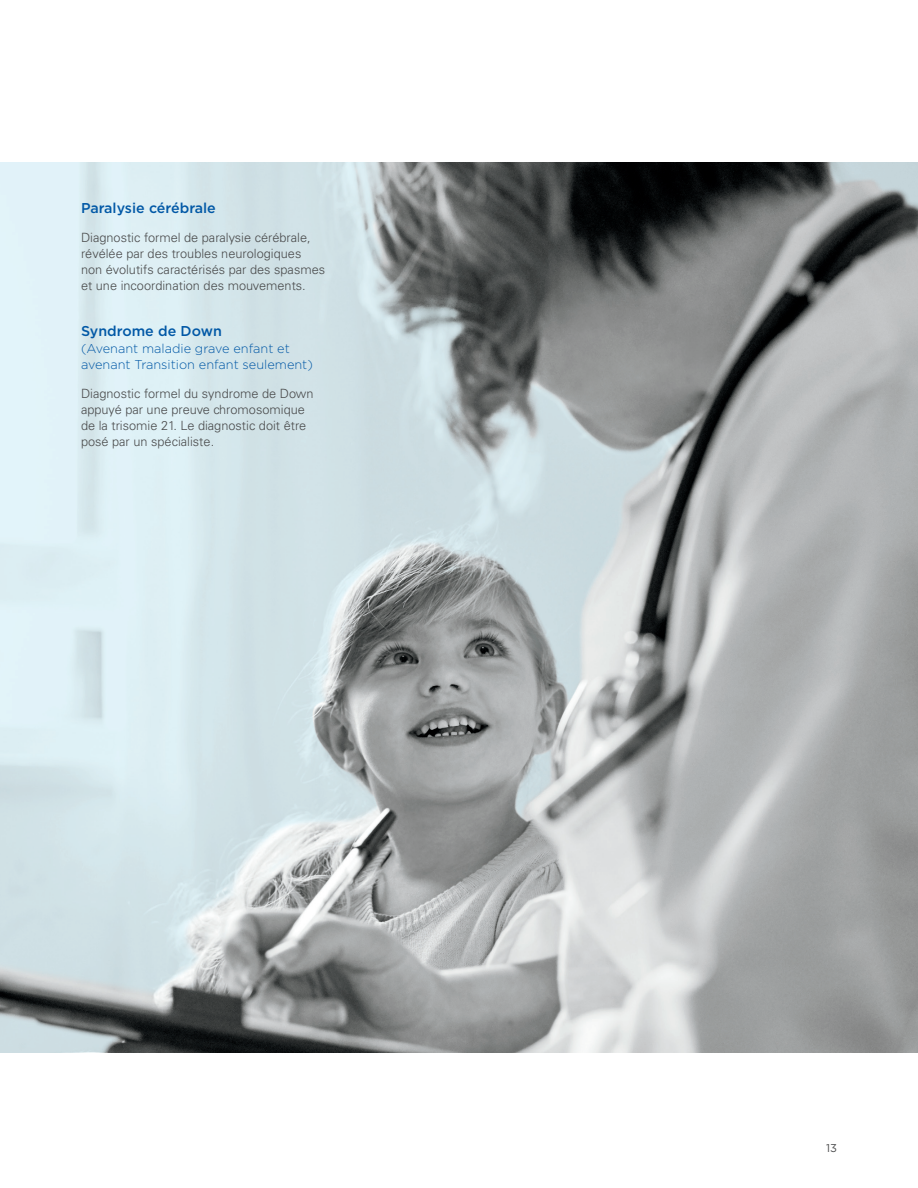
<style>
.page{position:relative;width:918px;height:1188px;background:#fff}
.page>*{position:absolute;margin:0;border:0;box-sizing:border-box;transform-origin:0 0}
.t1{font:500 14.25px "Gotham";color:#0158a6}
.t2{font:300 12.75px/15.8px "Univers";color:#4b4c4d}
.t3{font:300 12.75px/16.5px "Gotham";color:#0158a6}
.t4{font:11.25px "Gotham";color:#4b4c4d}
</style>
<div class="page">
<img style="left:0;top:162px;width:918px;height:891px">
<p class="t1" style="left:81px;top:199px;width:136px">Paralysie cérébrale</p>
<p class="t2" style="left:81px;top:230px;width:246px">Diagnostic formel de paralysie cérébrale, révélée par des troubles neurologiques non évolutifs caractérisés par des spasmes et une incoordination des mouvements.</p>
<p class="t1" style="left:81px;top:322px;width:142px">Syndrome de Down</p>
<p class="t3" style="left:81px;top:340px;width:233px">(Avenant maladie grave enfant et avenant Transition enfant seulement)</p>
<p class="t2" style="left:81px;top:386px;width:234px">Diagnostic formel du syndrome de Down appuyé par une preuve chromosomique de la trisomie 21. Le diagnostic doit être posé par un spécialiste.</p>
<p class="t4" style="left:826px;top:1141px;width:12px">13</p>
</div>
